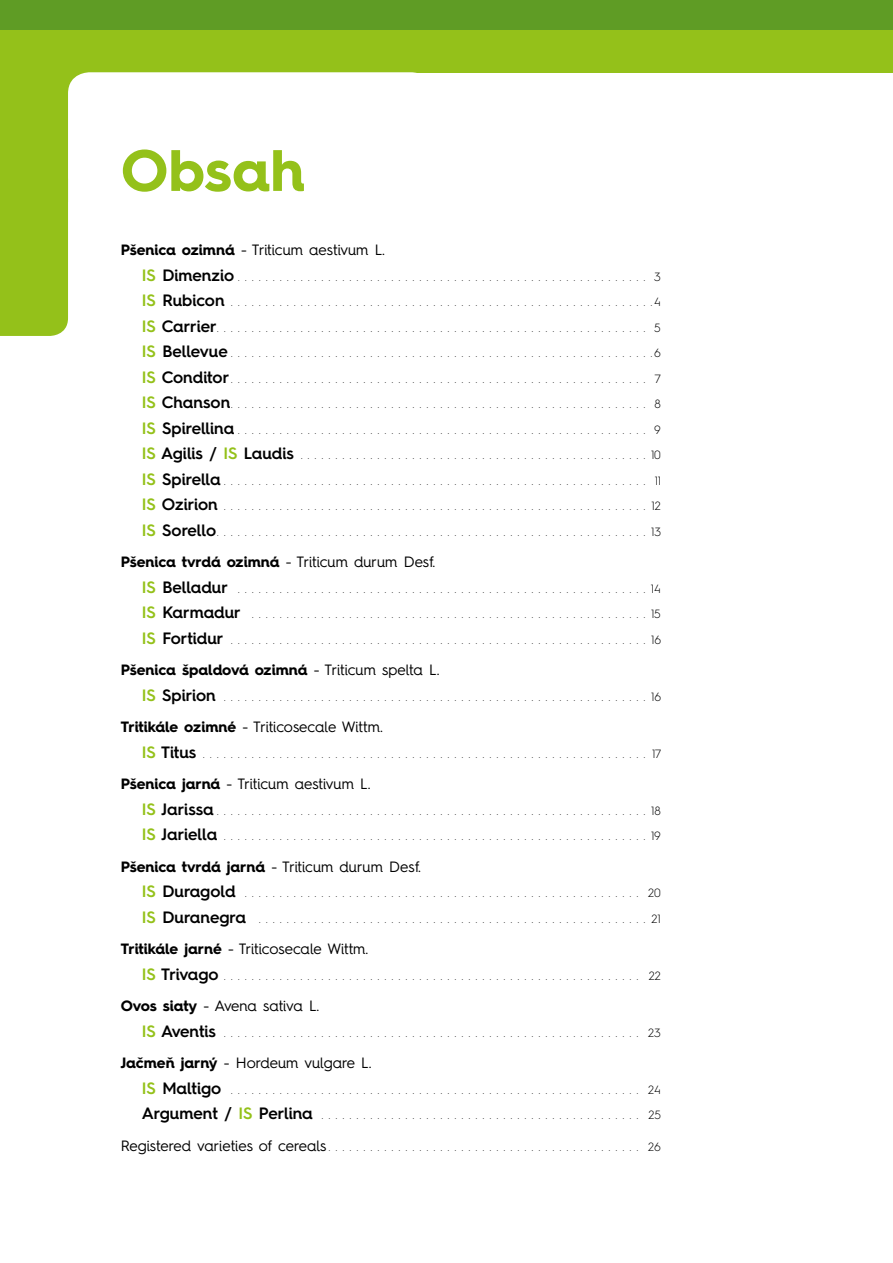
<style>
.page{position:relative;width:893px;height:1263px;background:#fff}
.page>*{position:absolute;margin:0;border:0;box-sizing:border-box;transform-origin:0 0}
.t1{font:700 58.5px "Hurme Geometric Sans 4";color:#94c11a}
.t2{font:15px "Hurme Geometric Sans 4";color:#000}
.t3{font:700 15px "Hurme Geometric Sans 4";letter-spacing:-.01em;color:#000}
.t4{font:300 12px/25.5px "Hurme Geometric Sans 2";letter-spacing:-.015em;color:#000;text-align:justify}
.s1{font-weight:700}
.s2{font-family:"Hurme Geometric Sans 4";font-weight:600;font-size:16.5px;color:#94c11a}
.s3{font-family:"Hurme Geometric Sans 4";font-weight:600;font-size:16.5px}
.s4{font-weight:400}
.s5{font-family:"Hurme Geometric Sans 4";font-weight:400;font-size:15px}
</style>
<div class="page">
<div style="left:0;top:0;width:893px;height:72px;background:#94c11a"></div>
<div style="left:0;top:0;width:893px;height:30px;background:#5f9c25"></div>
<div style="left:0;top:66px;width:106px;height:135px;background:#94c11a"></div>
<div style="left:68px;top:72px;width:364px;height:566px;background:#fff;border-radius:21px"></div>
<div style="left:0;top:201px;width:68px;height:135px;background:#94c11a"></div>
<h1 class="t1" style="left:121px;top:129px;width:186px">Obsah</h1>
<p class="t2" style="left:121px;top:239px;width:266px"><span class="s1">Pšenica ozimná</span> - Triticum aestivum L.</p>
<p class="t4" style="left:142px;top:263px;width:498px"><span class="s2">IS</span> <span class="s3">Dimenzio</span> . . . . . . . . . . . . . . . . . . . . . . . . . . . . . . . . . . . . . . . . . . . . . . . . . . . . . . . . . .</p>
<p class="t4" style="left:142px;top:263px;width:520px;text-indent:512px">3<br><span class="s2">IS</span> <span class="s3">Rubicon</span> . . . . . . . . . . . . . . . . . . . . . . . . . . . . . . . . . . . . . . . . . . . . . . . . . . . . . . . . . . . . 4<br><span class="s2">IS</span> <span class="s3">Carrier</span> . . . . . . . . . . . . . . . . . . . . . . . . . . . . . . . . . . . . . . . . . . . . . . . . . . . . . . . . . . . . .</p>
<p class="t4" style="left:142px;top:314px;width:520px;text-indent:512px">5<br><span class="s2">IS</span> <span class="s3">Bellevue</span> . . . . . . . . . . . . . . . . . . . . . . . . . . . . . . . . . . . . . . . . . . . . . . . . . . . . . . . . . . . . 6<br><span class="s2">IS</span> <span class="s3">Conditor</span> . . . . . . . . . . . . . . . . . . . . . . . . . . . . . . . . . . . . . . . . . . . . . . . . . . . . . . . . . . .</p>
<p class="t4" style="left:654px;top:365px;width:8px">7</p>
<p class="t4" style="left:142px;top:390px;width:498px"><span class="s2">IS</span> <span class="s3">Chanson</span> . . . . . . . . . . . . . . . . . . . . . . . . . . . . . . . . . . . . . . . . . . . . . . . . . . . . . . . . . . .</p>
<p class="t4" style="left:654px;top:390px;width:8px">8</p>
<p class="t4" style="left:142px;top:416px;width:498px"><span class="s2">IS</span> <span class="s3">Spirellina</span> . . . . . . . . . . . . . . . . . . . . . . . . . . . . . . . . . . . . . . . . . . . . . . . . . . . . . . . . . .</p>
<p class="t4" style="left:142px;top:416px;width:520px;text-indent:512px">9<br><span class="s2">IS</span> <span class="s3">Agilis /</span> <span class="s2">IS</span> <span class="s3">Laudis</span> . . . . . . . . . . . . . . . . . . . . . . . . . . . . . . . . . . . . . . . . . . . . . . . . . 10<br><span class="s2">IS</span> <span class="s3">Spirella</span> . . . . . . . . . . . . . . . . . . . . . . . . . . . . . . . . . . . . . . . . . . . . . . . . . . . . . . . . . . . .</p>
<p class="t4" style="left:142px;top:467px;width:521px;text-indent:513px">11<br><span class="s2">IS</span> <span class="s3">Ozirion</span> . . . . . . . . . . . . . . . . . . . . . . . . . . . . . . . . . . . . . . . . . . . . . . . . . . . . . . . . . . . . 12<br><span class="s2">IS</span> <span class="s3">Sorello</span> . . . . . . . . . . . . . . . . . . . . . . . . . . . . . . . . . . . . . . . . . . . . . . . . . . . . . . . . . . . . . 13</p>
<p class="t2" style="left:121px;top:551px;width:316px"><span class="s1">Pšenica tvrdá ozimná</span> - Triticum durum Desf.</p>
<p class="t4" style="left:142px;top:575px;width:521px"><span class="s2">IS</span> <span class="s3">Belladur</span> . . . . . . . . . . . . . . . . . . . . . . . . . . . . . . . . . . . . . . . . . . . . . . . . . . . . . . . . . . 14<br><span class="s2">IS</span> <span class="s3">Karmadur</span> . . . . . . . . . . . . . . . . . . . . . . . . . . . . . . . . . . . . . . . . . . . . . . . . . . . . . . . . 15<br><span class="s2">IS</span> <span class="s3">Fortidur</span> . . . . . . . . . . . . . . . . . . . . . . . . . . . . . . . . . . . . . . . . . . . . . . . . . . . . . . . . . . . 16</p>
<p class="t3" style="left:121px;top:659px;width:320px">Pšenica špaldová ozimná <span class="s4">- Triticum spelta L.</span></p>
<p class="t4" style="left:142px;top:683px;width:521px"><span class="s2">IS</span> <span class="s3">Spirion</span> . . . . . . . . . . . . . . . . . . . . . . . . . . . . . . . . . . . . . . . . . . . . . . . . . . . . . . . . . . . . 16</p>
<p class="t2" style="left:121px;top:716px;width:264px"><span class="s1">Tritikále ozimné</span> - Triticosecale Wittm.</p>
<p class="t4" style="left:142px;top:740px;width:521px"><span class="s2">IS</span> <span class="s3">Titus</span> . . . . . . . . . . . . . . . . . . . . . . . . . . . . . . . . . . . . . . . . . . . . . . . . . . . . . . . . . . . . . . . 17</p>
<p class="t2" style="left:121px;top:773px;width:251px"><span class="s1">Pšenica jarná</span> - Triticum aestivum L.</p>
<p class="t4" style="left:142px;top:797px;width:520px"><span class="s2">IS</span> <span class="s3">Jarissa</span> . . . . . . . . . . . . . . . . . . . . . . . . . . . . . . . . . . . . . . . . . . . . . . . . . . . . . . . . . . . . . 18<br><span class="s2">IS</span> <span class="s3">Jariella</span> . . . . . . . . . . . . . . . . . . . . . . . . . . . . . . . . . . . . . . . . . . . . . . . . . . . . . . . . . . . . 19</p>
<p class="t2" style="left:121px;top:856px;width:301px"><span class="s1">Pšenica tvrdá jarná</span> - Triticum durum Desf.</p>
<p class="t4" style="left:142px;top:879px;width:520px"><span class="s2">IS</span> <span class="s3">Duragold</span> . . . . . . . . . . . . . . . . . . . . . . . . . . . . . . . . . . . . . . . . . . . . . . . . . . . . . . . . . 20<br><span class="s2">IS</span> <span class="s3">Duranegra</span> . . . . . . . . . . . . . . . . . . . . . . . . . . . . . . . . . . . . . . . . . . . . . . . . . . . . . . . 21</p>
<p class="t2" style="left:121px;top:938px;width:249px"><span class="s1">Tritikále jarné</span> - Triticosecale Wittm.</p>
<p class="t4" style="left:142px;top:962px;width:520px"><span class="s2">IS</span> <span class="s3">Trivago</span> . . . . . . . . . . . . . . . . . . . . . . . . . . . . . . . . . . . . . . . . . . . . . . . . . . . . . . . . . . . . 22</p>
<p class="t2" style="left:121px;top:995px;width:200px"><span class="s1">Ovos siaty</span> - Avena sativa L.</p>
<p class="t4" style="left:142px;top:1019px;width:520px"><span class="s2">IS</span> <span class="s3">Aventis</span> . . . . . . . . . . . . . . . . . . . . . . . . . . . . . . . . . . . . . . . . . . . . . . . . . . . . . . . . . . . . 23</p>
<p class="t2" style="left:121px;top:1052px;width:252px"><span class="s1">Jačmeň jarný</span> - Hordeum vulgare L.</p>
<p class="t4" style="left:142px;top:1076px;width:521px"><span class="s2">IS</span> <span class="s3">Maltigo</span> . . . . . . . . . . . . . . . . . . . . . . . . . . . . . . . . . . . . . . . . . . . . . . . . . . . . . . . . . . . 24<br><span class="s3">Argument /</span> <span class="s2">IS</span> <span class="s3">Perlina</span> . . . . . . . . . . . . . . . . . . . . . . . . . . . . . . . . . . . . . . . . . . . . . . 25</p>
<p class="t4" style="left:121px;top:1133px;width:542px"><span class="s5">Registered varieties of cereals</span> . . . . . . . . . . . . . . . . . . . . . . . . . . . . . . . . . . . . . . . . . . . . . 26</p>
</div>
